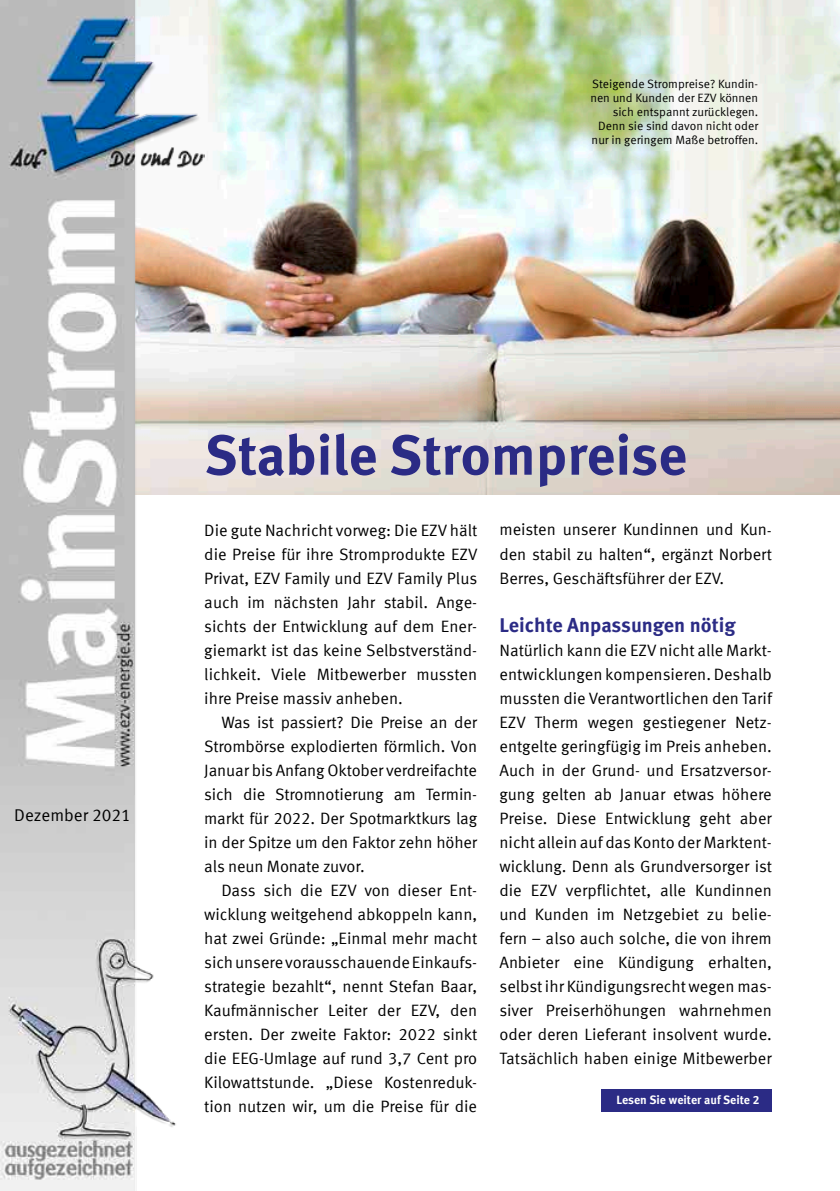
<style>
.page{position:relative;width:840px;height:1191px;background:#fff}
.page>*{position:absolute;margin:0;border:0;box-sizing:border-box;transform-origin:0 0}
.t1{font:700 56px "Meta Offc";letter-spacing:-.005em;color:#2b2b85}
.t2{font:700 20px "Meta Offc";color:#2b2b85}
.t3{font:17px "Meta Offc Norm";color:#000}
.t4{font:16.4px/24px "Meta Offc Norm";letter-spacing:-.005em;color:#000;text-align:justify}
.t5{font:12px/14px "Meta Offc Norm";color:#000;text-align:right}
.t6{font:700 12px "Meta Offc";color:#fff}
</style>
<div class="page">
<img style="left:204px;top:0;width:635px;height:494px">
<img style="left:0;top:0;width:204px;height:1191px">
<div style="left:601px;top:1089px;width:170px;height:22px;background:#2b2b85"></div>
<p class="t5" style="left:590px;top:77px;width:169px">Steigende Strompreise? Kundin&shy;nen und Kunden der EZV können sich entspannt zurücklegen.<br>Denn sie sind davon nicht oder nur in geringem Maße betroffen.</p>
<p class="t3" style="left:14px;top:805px;width:118px">Dezember 2021</p>
<p class="t3" style="left:60px;top:805px;width:30px">Juni</p>
<p class="t3" style="left:111px;top:805px;width:21px">17</p>
<h1 class="t1" style="left:204px;top:422px;width:484px">Stabile Strompreise</h1>
<p class="t4" style="left:204px;top:518px;width:274px">Die gute Nachricht vorweg: Die EZV hält die Preise für ihre Stromprodukte EZV Privat, EZV Family und EZV Family Plus auch im nächsten Jahr stabil. Ange&shy;sichts der Entwicklung auf dem Ener&shy;giemarkt ist das keine Selbstverständ&shy;lichkeit. Viele Mitbewerber mussten ihre Preise massiv anheben.</p>
<p class="t4" style="left:204px;top:710px;width:274px;text-indent:17px">Was ist passiert? Die Preise an der Strombörse explodierten förmlich. Von Januar bis Anfang Oktober verdreifachte sich die Stromnotierung am Termin&shy;markt für 2022. Der Spotmarktkurs lag in der Spitze um den Faktor zehn höher als neun Monate zuvor.</p>
<p class="t4" style="left:204px;top:878px;width:274px;text-indent:17px">Dass sich die EZV von dieser Ent&shy;wicklung weitgehend abkoppeln kann, hat zwei Gründe: „Einmal mehr macht sichunsere vorausschauende Einkaufs&shy;strategie bezahlt“, nennt Stefan Baar, Kaufmännischer Leiter der EZV, den ersten. Der zweite Faktor: 2022 sinkt die EEG-Umlage auf rund 3,7 Cent pro Kilowattstunde. „Diese Kostenreduk&shy;tion nutzen wir, um die Preise für die</p>
<p class="t4" style="left:499px;top:518px;width:274px">meisten unserer Kundinnen und Kun&shy;den stabil zu halten“, ergänzt Norbert Berres, Geschäftsführer der EZV.</p>
<p class="t2" style="left:499px;top:613px;width:238px">Leichte Anpassungen nötig</p>
<p class="t4" style="left:499px;top:638px;width:274px">Natürlich kann die EZV nicht alle Markt&shy;entwicklungen kompensieren. Deshalb mussten die Verantwortlichen den Tarif EZV Therm wegen gestiegener Netz&shy;entgelte geringfügig im Preis anheben.<br>Auch in der Grund- und Ersatzversor&shy;gung gelten ab Januar etwas höhere Preise. Diese Entwicklung geht aber nicht allein auf das Konto der Marktent&shy;wicklung. Denn als Grundversorger ist die EZV verpflichtet, alle Kundinnen und Kunden im Netzgebiet zu belie&shy;fern – also auch solche, die von ihrem Anbieter eine Kündigung erhalten, selbst ihr Kündigungsrecht wegen mas&shy;siver Preiserhöhungen wahrnehmen oder deren Lieferant insolvent wurde.<br>Tatsächlich haben einige Mitbewerber</p>
<p class="t6" style="left:616px;top:1092px;width:145px">Lesen Sie weiter auf Seite 2</p>
</div>
